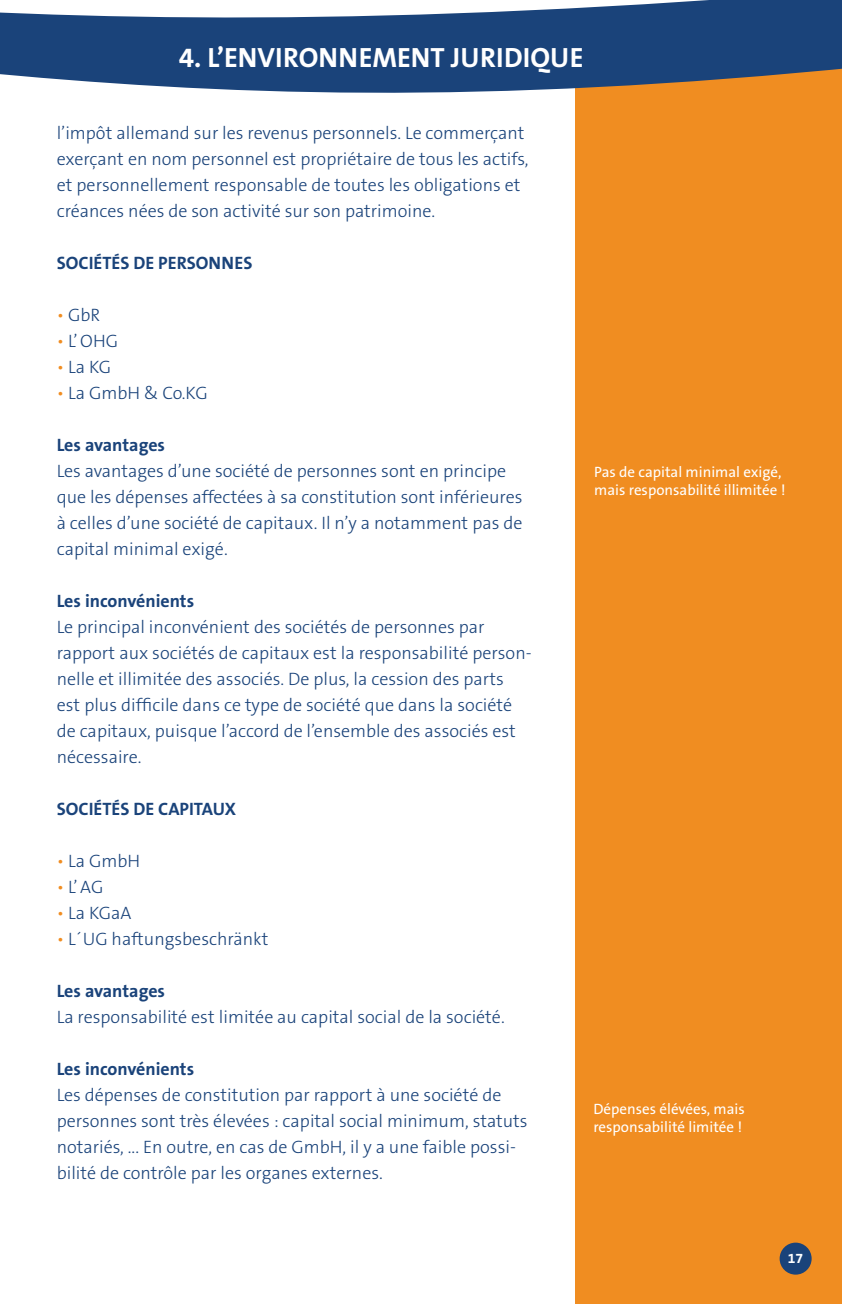
<style>
.page{position:relative;width:842px;height:1304px;background:#fff}
.page>*{position:absolute;margin:0;border:0;box-sizing:border-box;transform-origin:0 0}
.t1{font:700 28px "The Sans B7";color:#fff}
.t2{font:300 18px/26px "The Sans B3";color:#1a437a}
.t3{font:700 18px "The Sans B7";color:#1a437a}
.t4{font:15px/18px "The Sans B5 Plain";color:#fff}
.t5{font:700 14px "The Sans B7";color:#fff}
.s1{color:#f08d21}
</style>
<div class="page">
<div style="left:575px;top:60px;width:267px;height:1244px;background:#f08d21"></div>
<svg style="left:0;top:0;width:842px;height:93px;fill:#1a437a"></svg>
<div style="left:780px;top:1243px;width:32px;height:32px;background:#1a437a;border-radius:50%"></div>
<h1 class="t1" style="left:179px;top:43px;width:406px">4. L’ENVIRONNEMENT JURIDIQUE</h1>
<p class="t2" style="left:57px;top:121px;width:473px">l’impôt allemand sur les revenus personnels. Le commerçant exerçant en nom personnel est propriétaire de tous les actifs, et personnellement responsable de toutes les obligations et créances nées de son activité sur son patrimoine.</p>
<p class="t3" style="left:57px;top:254px;width:197px">SOCIÉTÉS DE PERSONNES</p>
<p class="t2" style="left:57px;top:303px;width:45px"><span class="s1">•</span> GbR</p>
<p class="t2" style="left:57px;top:329px;width:63px"><span class="s1">•</span> L’ OHG</p>
<p class="t2" style="left:57px;top:355px;width:56px"><span class="s1">•</span> La KG</p>
<p class="t2" style="left:57px;top:381px;width:153px"><span class="s1">•</span> La GmbH &amp; Co.KG</p>
<p class="t3" style="left:57px;top:436px;width:110px">Les avantages</p>
<p class="t2" style="left:57px;top:459px;width:467px">Les avantages d’une société de personnes sont en principe que les dépenses affectées à sa constitution sont inférieures à celles d’une société de capitaux. Il n’y a notamment pas de capital minimal exigé.</p>
<p class="t3" style="left:57px;top:592px;width:139px">Les inconvénients</p>
<p class="t2" style="left:57px;top:615px;width:473px">Le principal inconvénient des sociétés de personnes par rapport aux sociétés de capitaux est la responsabilité person-- nelle et illimitée des associés. De plus, la cession des parts est plus difficile dans ce type de société que dans la société de capitaux, puisque l’accord de l’ensemble des associés est nécessaire.</p>
<p class="t3" style="left:57px;top:800px;width:181px">SOCIÉTÉS DE CAPITAUX</p>
<p class="t2" style="left:57px;top:849px;width:85px"><span class="s1">•</span> La GmbH</p>
<p class="t2" style="left:57px;top:875px;width:48px"><span class="s1">•</span> L’ AG</p>
<p class="t2" style="left:57px;top:901px;width:76px"><span class="s1">•</span> La KGaA</p>
<p class="t2" style="left:57px;top:927px;width:213px"><span class="s1">•</span> L´UG haftungsbeschränkt</p>
<p class="t3" style="left:57px;top:982px;width:110px">Les avantages</p>
<p class="t2" style="left:57px;top:1005px;width:450px">La responsabilité est limitée au capital social de la société.</p>
<p class="t3" style="left:57px;top:1060px;width:139px">Les inconvénients</p>
<p class="t2" style="left:57px;top:1083px;width:472px">Les dépenses de constitution par rapport à une société de personnes sont très élevées : capital social minimum, statuts notariés, ... En outre, en cas de GmbH, il y a une faible possi&shy;bilité de contrôle par les organes externes.</p>
<p class="t4" style="left:594px;top:464px;width:193px">Pas de capital minimal exigé, mais responsabilité illimitée !</p>
<p class="t4" style="left:593px;top:1101px;width:153px">Dépenses élévées, mais responsabilité limitée !</p>
<p class="t5" style="left:788px;top:1251px;width:17px">17</p>
</div>
